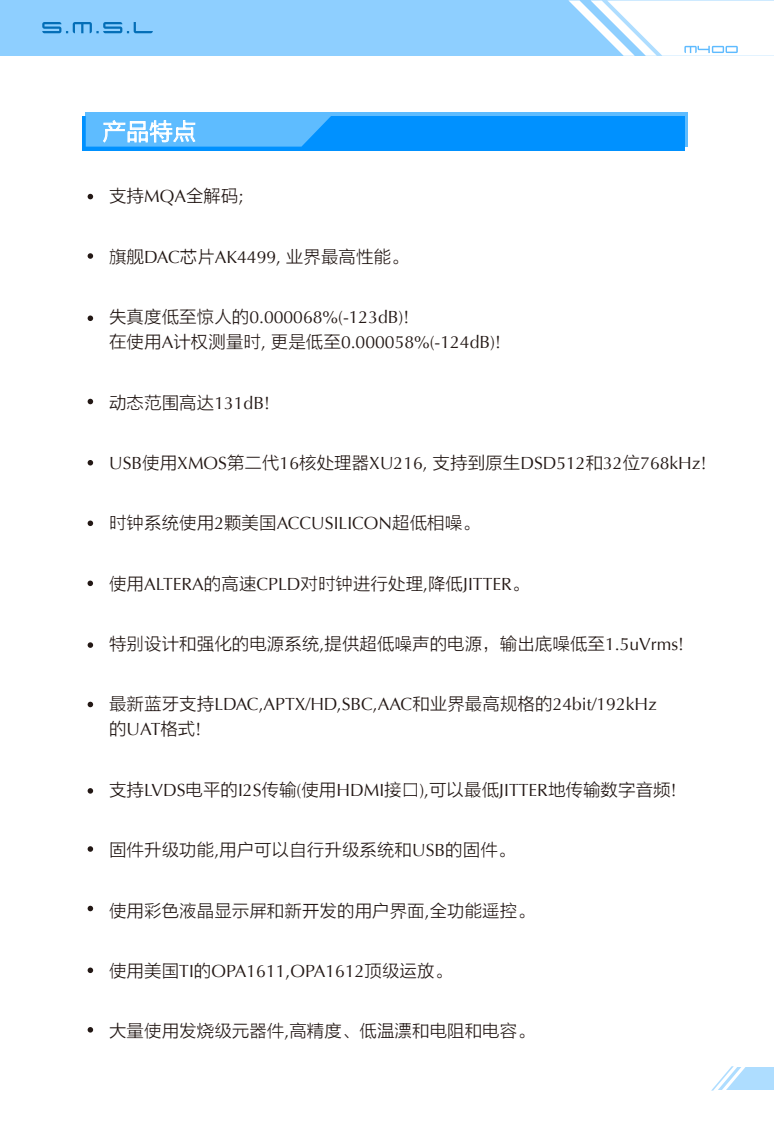
<style>
.page{position:relative;width:774px;height:1132px;background:#fff}
.page>*{position:absolute;margin:0;border:0;box-sizing:border-box;transform-origin:0 0}
.t1{font:23.4px "FZLTXHK";color:#fff}
.t2{font:17.4px "FZLTXHK";color:#231815}
.t3{font:17.4px/24.9px "Optima";color:#231815}
.s1{font-family:"Optima"}
.s2{font-family:"FZLTXHK"}
</style>
<div class="page">
<svg style="left:335px;top:112px;width:353px;height:34px;background:#4bb3ff"></svg>
<div style="left:82px;top:117px;width:602px;height:34px;background:#0091ff"></div>
<svg style="left:86px;top:112px;width:249px;height:34px;background:#66bfff"></svg>
<div style="left:0;top:0;width:774px;height:55px;background:#8ecfff"></div>
<svg style="left:42px;top:22px;width:111px;height:11px"></svg>
<div style="left:675px;top:1066px;width:99px;height:23px;background:#aeddff"></div>
<svg style="left:675px;top:1066px;width:71px;height:24px"></svg>
<svg style="left:88px;top:194px;width:5px;height:5px"></svg>
<svg style="left:88px;top:253px;width:5px;height:6px"></svg>
<svg style="left:88px;top:315px;width:5px;height:6px"></svg>
<svg style="left:88px;top:580px;width:5px;height:6px"></svg>
<svg style="left:88px;top:642px;width:5px;height:5px"></svg>
<svg style="left:88px;top:701px;width:5px;height:6px"></svg>
<svg style="left:88px;top:788px;width:5px;height:5px"></svg>
<svg style="left:88px;top:846px;width:5px;height:5px"></svg>
<svg style="left:88px;top:905px;width:5px;height:6px"></svg>
<svg style="left:88px;top:398px;width:5px;height:6px"></svg>
<svg style="left:88px;top:520px;width:5px;height:6px"></svg>
<svg style="left:88px;top:460px;width:5px;height:5px"></svg>
<svg style="left:568px;top:0;width:206px;height:56px"></svg>
<svg style="left:88px;top:967px;width:5px;height:5px"></svg>
<svg style="left:88px;top:1027px;width:5px;height:5px"></svg>
<h1 class="t1" style="left:103px;top:119px;width:95px">产品特点</h1>
<p class="t2" style="left:109px;top:187px;width:136px">支持<span class="s1">MQA</span>全解码<span class="s1">;</span></p>
<p class="t2" style="left:109px;top:247px;width:301px">旗舰<span class="s1">DAC</span>芯片<span class="s1">AK4499,</span> 业界最高性能。</p>
<p class="t3" style="left:109px;top:305px;width:393px"><span class="s2">失真度低至惊人的</span>0.000068%(-123dB)!<br><span class="s2">在使用</span>A<span class="s2">计权测量时</span>, <span class="s2">更是低至</span>0.000058%(-124dB)!</p>
<p class="t2" style="left:109px;top:393px;width:162px">动态范围高达<span class="s1">131dB!</span></p>
<p class="t3" style="left:109px;top:450px;width:599px">USB<span class="s2">使用</span>XMOS<span class="s2">第二代</span>16<span class="s2">核处理器</span>XU216, <span class="s2">支持到原生</span>DSD512<span class="s2">和</span>32<span class="s2">位</span>768kHz!</p>
<p class="t2" style="left:109px;top:513px;width:372px">时钟系统使用<span class="s1">2</span>颗美国<span class="s1">ACCUSILICON</span>超低相噪。</p>
<p class="t3" style="left:109px;top:571px;width:422px"><span class="s2">使用</span>ALTERA<span class="s2">的高速</span>CPLD<span class="s2">对时钟进行处理</span>,<span class="s2">降低</span>JITTER<span class="s2">。</span></p>
<p class="t2" style="left:109px;top:634px;width:576px">特别设计和强化的电源系统<span class="s1">,</span>提供超低噪声的电源，输出底噪低至<span class="s1">1.5uVrms!</span></p>
<p class="t3" style="left:109px;top:692px;width:549px"><span class="s2">最新蓝牙支持</span>LDAC,APTX/HD,SBC,AAC<span class="s2">和业界最高规格的</span>24bit/192kHz<span class="s2">的</span>UAT<span class="s2">格式</span>!</p>
<p class="t2" style="left:109px;top:780px;width:569px">支持<span class="s1">LVDS</span>电平的<span class="s1">I2S</span>传输<span class="s1">(</span>使用<span class="s1">HDMI</span>接口<span class="s1">),</span>可以最低<span class="s1">JITTER</span>地传输数字音频<span class="s1">!</span></p>
<p class="t2" style="left:109px;top:840px;width:408px">固件升级功能<span class="s1">,</span>用户可以自行升级系统和<span class="s1">USB</span>的固件。</p>
<p class="t2" style="left:109px;top:900px;width:427px">使用彩色液晶显示屏和新开发的用户界面<span class="s1">,</span>全功能遥控。</p>
<p class="t3" style="left:109px;top:958px;width:345px"><span class="s2">使用美国</span>TI<span class="s2">的</span>OPA1611,OPA1612<span class="s2">顶级运放。</span></p>
<p class="t2" style="left:109px;top:1021px;width:427px">大量使用发烧级元器件<span class="s1">,</span>高精度、低温漂和电阻和电容。</p>
</div>
